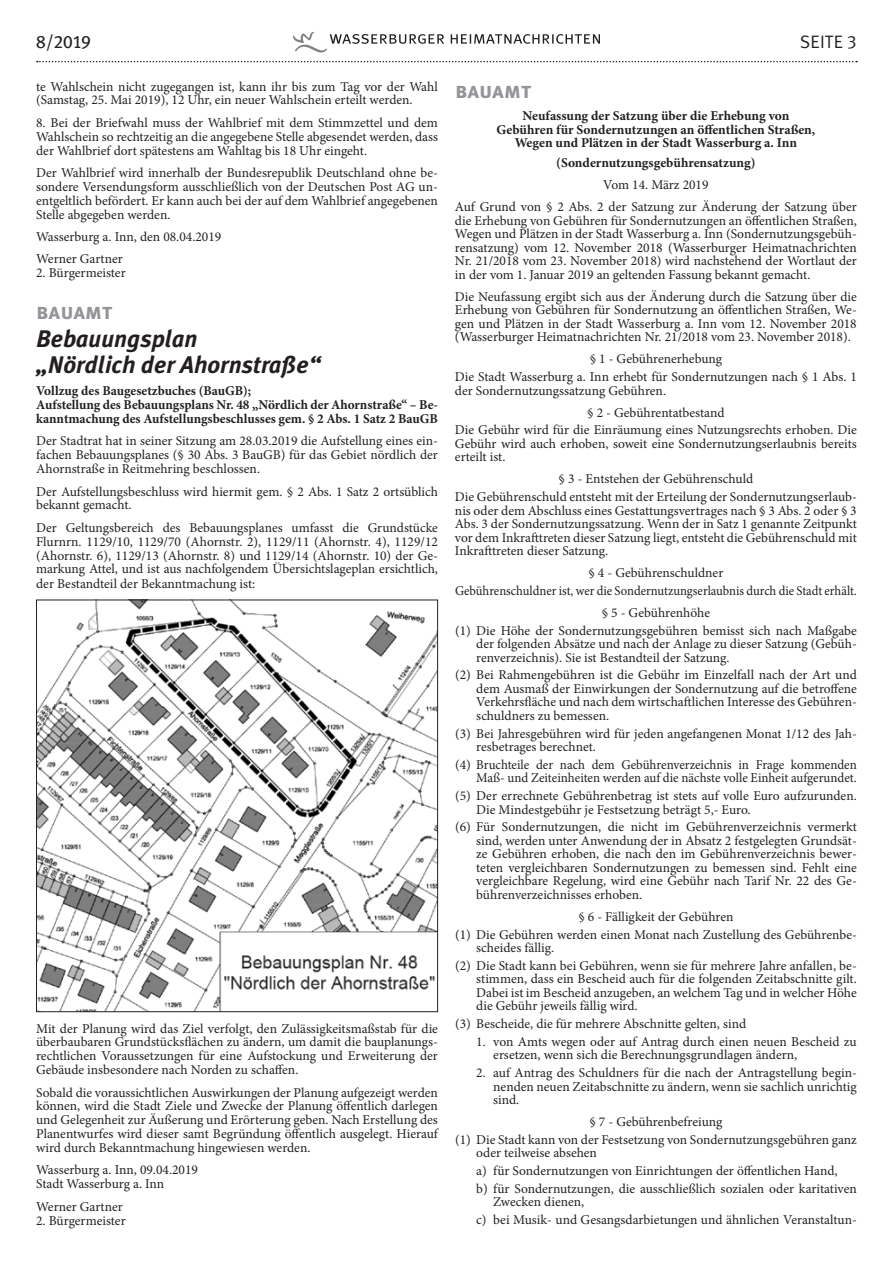
<style>
.page{position:relative;width:893px;height:1263px;background:#fff}
.page>*{position:absolute;margin:0;border:0;box-sizing:border-box;transform-origin:0 0}
.t1{font:italic 700 24px/26.2px "Meta Plus";color:#231f20}
.t2{font:22.5px "Meta Plus Bold Caps";color:#939598}
.t3{font:18px "Meta Plus Book Caps";color:#231f20}
.t4{font:18px "Meta Plus Normal";letter-spacing:.01em;color:#231f20}
.t5{font:13.5px/13.5px "Minion Pro";color:#231f20;text-align:justify}
.t6{font:700 13.5px/14px "Minion Pro";color:#231f20}
.s1{font-family:"Meta Plus Normal Caps"}
</style>
<div class="page">
<svg style="left:37px;top:61px;width:820px;height:1px"></svg>
<svg style="left:293px;top:32px;width:307px;height:21px"></svg>
<img style="left:38px;top:602px;width:398px;height:408px">
<h3 class="t3" style="left:36px;top:32px;width:56px">8/2019</h3>
<h3 class="t4" style="left:800px;top:32px;width:58px">SEITE <span class="s1">3</span></h3>
<p class="t5" style="left:36px;top:79px;width:403px;line-height:14px">te Wahlschein nicht zugegangen ist, kann ihr bis zum Tag vor der Wahl (Samstag, 25. Mai 2019), 12 Uhr, ein neuer Wahlschein erteilt werden.</p>
<p class="t5" style="left:36px;top:116px;width:403px;line-height:14px">8. Bei der Briefwahl muss der Wahlbrief mit dem Stimmzettel und dem Wahlschein so rechtzeitig an die angegebene Stelle abgesendet werden, dass der Wahlbrief dort spätestens am Wahltag bis 18 Uhr eingeht.</p>
<p class="t5" style="left:36px;top:166px;width:403px;line-height:14px">Der Wahlbrief wird innerhalb der Bundesrepublik Deutschland ohne be&shy;sondere Versendungsform ausschließlich von der Deutschen Post AG un&shy;entgeltlich befördert. Er kann auch bei der auf dem Wahlbrief angegebenen Stelle abgegeben werden.</p>
<p class="t5" style="left:36px;top:226px;width:187px;line-height:22.4px">Wasserburg a. Inn, den 08.04.2019<br>Werner Gartner</p>
<p class="t5" style="left:36px;top:266px;width:91px">2. Bürgermeister</p>
<h2 class="t2" style="left:36px;top:298px;width:78px">bauamt</h2>
<h1 class="t1" style="left:36px;top:325px;width:286px">Bebauungsplan<br>„Nördlich der Ahornstraße“</h1>
<p class="t6" style="left:36px;top:384px;width:403px">Vollzug des Baugesetzbuches (BauGB);<br>Aufstellung des Bebauungsplans Nr. 48 „Nördlich der Ahornstraße“ – Be&shy;kanntmachung des Aufstellungsbeschlusses gem. § 2 Abs. 1 Satz 2 BauGB</p>
<p class="t5" style="left:36px;top:434px;width:403px;line-height:14px">Der Stadtrat hat in seiner Sitzung am 28.03.2019 die Aufstellung eines ein&shy;fachen Bebauungsplanes (§ 30 Abs. 3 BauGB) für das Gebiet nördlich der Ahornstraße in Reitmehring beschlossen.</p>
<p class="t5" style="left:36px;top:484px;width:403px;line-height:14px">Der Aufstellungsbeschluss wird hiermit gem. § 2 Abs. 1 Satz 2 ortsüblich bekannt gemacht.</p>
<p class="t5" style="left:36px;top:521px;width:403px;line-height:14px">Der Geltungsbereich des Bebauungsplanes umfasst die Grundstücke Flurnrn. 1129/10, 1129/70 (Ahornstr. 2), 1129/11 (Ahornstr. 4), 1129/12 (Ahornstr. 6), 1129/13 (Ahornstr. 8) und 1129/14 (Ahornstr. 10) der Ge&shy;markung Attel, und ist aus nachfolgendem Übersichtslageplan ersichtlich, der Bestandteil der Bekanntmachung ist:</p>
<h2 class="t2" style="left:455px;top:78px;width:78px">bauamt</h2>
<p class="t6" style="left:496px;top:109px;width:320px;line-height:13.5px;text-align:center">Neufassung der Satzung über die Erhebung von<br>Gebühren für Sondernutzungen an öffentlichen Straßen,<br>Wegen und Plätzen in der Stadt Wasserburg a. Inn</p>
<p class="t6" style="left:556px;top:156px;width:201px">(Sondernutzungsgebührensatzung)</p>
<p class="t5" style="left:455px;top:174px;width:403px;line-height:22px;text-align:center">Vom 14. März 2019<br>Auf Grund von § 2 Abs. 2 der Satzung zur Änderung der Satzung über</p>
<p class="t5" style="left:455px;top:214px;width:403px">die Erhebung von Gebühren für Sondernutzungen an öffentlichen Straßen, Wegen und Plätzen in der Stadt Wasserburg a. Inn (Sondernutzungsgebüh&shy;rensatzung) vom 12. November 2018 (Wasserburger Heimatnachrichten Nr. 21/2018 vom 23. November 2018) wird nachstehend der Wortlaut der in der vom 1. Januar 2019 an geltenden Fassung bekannt gemacht.</p>
<p class="t5" style="left:455px;top:290px;width:403px">Die Neufassung ergibt sich aus der Änderung durch die Satzung über die Erhebung von Gebühren für Sondernutzung an öffentlichen Straßen, We&shy;gen und Plätzen in der Stadt Wasserburg a. Inn vom 12. November 2018 (Wasserburger Heimatnachrichten Nr. 21/2018 vom 23. November 2018).</p>
<p class="t5" style="left:455px;top:350px;width:403px;line-height:17.7px;text-align:center">§ 1 - Gebührenerhebung<br>Die Stadt Wasserburg a. Inn erhebt für Sondernutzungen nach § 1 Abs. 1</p>
<p class="t5" style="left:587px;top:379px;width:139px;line-height:22px;text-indent:-132px">der Sondernutzungssatzung Gebühren.<br>§ 2 - Gebührentatbestand</p>
<p class="t5" style="left:455px;top:423px;width:403px">Die Gebühr wird für die Einräumung eines Nutzungsrechts erhoben. Die Gebühr wird auch erhoben, soweit eine Sondernutzungserlaubnis bereits erteilt ist.</p>
<p class="t5" style="left:455px;top:470px;width:403px;line-height:17.7px;text-align:center">§ 3 - Entstehen der Gebührenschuld<br>Die Gebührenschuld entsteht mit der Erteilung der Sondernutzungserlaub-</p>
<p class="t5" style="left:455px;top:504px;width:403px">nis oder dem Abschluss eines Gestattungsvertrages nach § 3 Abs. 2 oder § 3<br>Abs. 3 der Sondernutzungssatzung. Wenn der in Satz 1 genannte Zeitpunkt vor dem Inkrafttreten dieser Satzung liegt, entsteht die Gebührenschuld mit Inkrafttreten dieser Satzung.</p>
<p class="t5" style="left:455px;top:564px;width:403px;line-height:17.7px;text-align:center">§ 4 - Gebührenschuldner<br>Gebührenschuldner ist, wer die Sondernutzungserlaubnis durch die Stadt erhält.</p>
<p class="t5" style="left:455px;top:604px;width:403px;line-height:17.7px;text-align:center">§ 5 - Gebührenhöhe<br>(1) Die Höhe der Sondernutzungsgebühren bemisst sich nach Maßgabe</p>
<p class="t5" style="left:476px;top:637px;width:382px">der folgenden Absätze und nach der Anlage zu dieser Satzung (Gebüh&shy;renverzeichnis). Sie ist Bestandteil der Satzung.</p>
<p class="t5" style="left:476px;top:668px;width:382px;text-indent:-21px">(2) Bei Rahmengebühren ist die Gebühr im Einzelfall nach der Art und dem Ausmaß der Einwirkungen der Sondernutzung auf die betroffene Verkehrsfläche und nach dem wirtschaftlichen Interesse des Gebühren&shy;schuldners zu bemessen.</p>
<p class="t5" style="left:476px;top:727px;width:382px;text-indent:-21px">(3) Bei Jahresgebühren wird für jeden angefangenen Monat 1/12 des Jah&shy;resbetrages berechnet.</p>
<p class="t5" style="left:455px;top:758px;width:403px;text-align:right">(4) Bruchteile der nach dem Gebührenverzeichnis in Frage kommenden<br>Maß- und Zeiteinheiten werden auf die nächste volle Einheit aufgerundet.</p>
<p class="t5" style="left:476px;top:789px;width:382px;text-indent:-21px">(5) Der errechnete Gebührenbetrag ist stets auf volle Euro aufzurunden.<br>Die Mindestgebühr je Festsetzung beträgt 5,- Euro.</p>
<p class="t5" style="left:476px;top:820px;width:382px;text-indent:-21px">(6) Für Sondernutzungen, die nicht im Gebührenverzeichnis vermerkt sind, werden unter Anwendung der in Absatz 2 festgelegten Grundsät&shy;ze Gebühren erhoben, die nach den im Gebührenverzeichnis bewer&shy;teten vergleichbaren Sondernutzungen zu bemessen sind. Fehlt eine vergleichbare Regelung, wird eine Gebühr nach Tarif Nr. 22 des Ge&shy;bührenverzeichnisses erhoben.</p>
<p class="t5" style="left:455px;top:908px;width:403px;line-height:17.7px;text-align:center">§ 6 - Fälligkeit der Gebühren<br>(1) Die Gebühren werden einen Monat nach Zustellung des Gebührenbe-</p>
<p class="t5" style="left:455px;top:939px;width:403px;line-height:17.7px;text-indent:21px">scheides fällig.<br>(2) Die Stadt kann bei Gebühren, wenn sie für mehrere Jahre anfallen, be-</p>
<p class="t5" style="left:476px;top:972px;width:382px">stimmen, dass ein Bescheid auch für die folgenden Zeitabschnitte gilt.<br>Dabei ist im Bescheid anzugeben, an welchem Tag und in welcher Höhe die Gebühr jeweils fällig wird.</p>
<p class="t5" style="left:455px;top:1017px;width:293px">(3) Bescheide, die für mehrere Abschnitte gelten, sind</p>
<p class="t5" style="left:493px;top:1035px;width:365px;text-indent:-17px">1. von Amts wegen oder auf Antrag durch einen neuen Bescheid zu ersetzen, wenn sich die Berechnungsgrundlagen ändern,</p>
<p class="t5" style="left:493px;top:1066px;width:365px;text-indent:-17px">2. auf Antrag des Schuldners für die nach der Antragstellung begin&shy;nenden neuen Zeitabschnitte zu ändern, wenn sie sachlich unrichtig sind.</p>
<p class="t5" style="left:455px;top:1113px;width:403px;line-height:17.7px;text-align:center">§ 7 - Gebührenbefreiung<br>(1) Die Stadt kann von der Festsetzung von Sondernutzungsgebühren ganz</p>
<p class="t5" style="left:476px;top:1144px;width:382px;line-height:17.7px;text-align:left">oder teilweise absehen<br>a) für Sondernutzungen von Einrichtungen der öffentlichen Hand,<br>b) für Sondernutzungen, die ausschließlich sozialen oder karitativen</p>
<p class="t5" style="left:476px;top:1193px;width:382px;line-height:17.7px;text-indent:17px">Zwecken dienen,<br>c) bei Musik- und Gesangsdarbietungen und ähnlichen Veranstaltun-</p>
<p class="t5" style="left:36px;top:1021px;width:403px;line-height:14px">Mit der Planung wird das Ziel verfolgt, den Zulässigkeitsmaßstab für die überbaubaren Grundstücksflächen zu ändern, um damit die bauplanungs&shy;rechtlichen Voraussetzungen für eine Aufstockung und Erweiterung der Gebäude insbesondere nach Norden zu schaffen.</p>
<p class="t5" style="left:36px;top:1085px;width:403px;line-height:14px">Sobald die voraussichtlichen Auswirkungen der Planung aufgezeigt werden können, wird die Stadt Ziele und Zwecke der Planung öffentlich darlegen und Gelegenheit zur Äußerung und Erörterung geben. Nach Erstellung des Planentwurfes wird dieser samt Begründung öffentlich ausgelegt. Hierauf wird durch Bekanntmachung hingewiesen werden.</p>
<p class="t5" style="left:36px;top:1163px;width:163px;line-height:14px">Wasserburg a. Inn, 09.04.2019<br>Stadt Wasserburg a. Inn</p>
<p class="t5" style="left:36px;top:1200px;width:88px">Werner Gartner</p>
<p class="t5" style="left:36px;top:1214px;width:91px">2. Bürgermeister</p>
</div>
